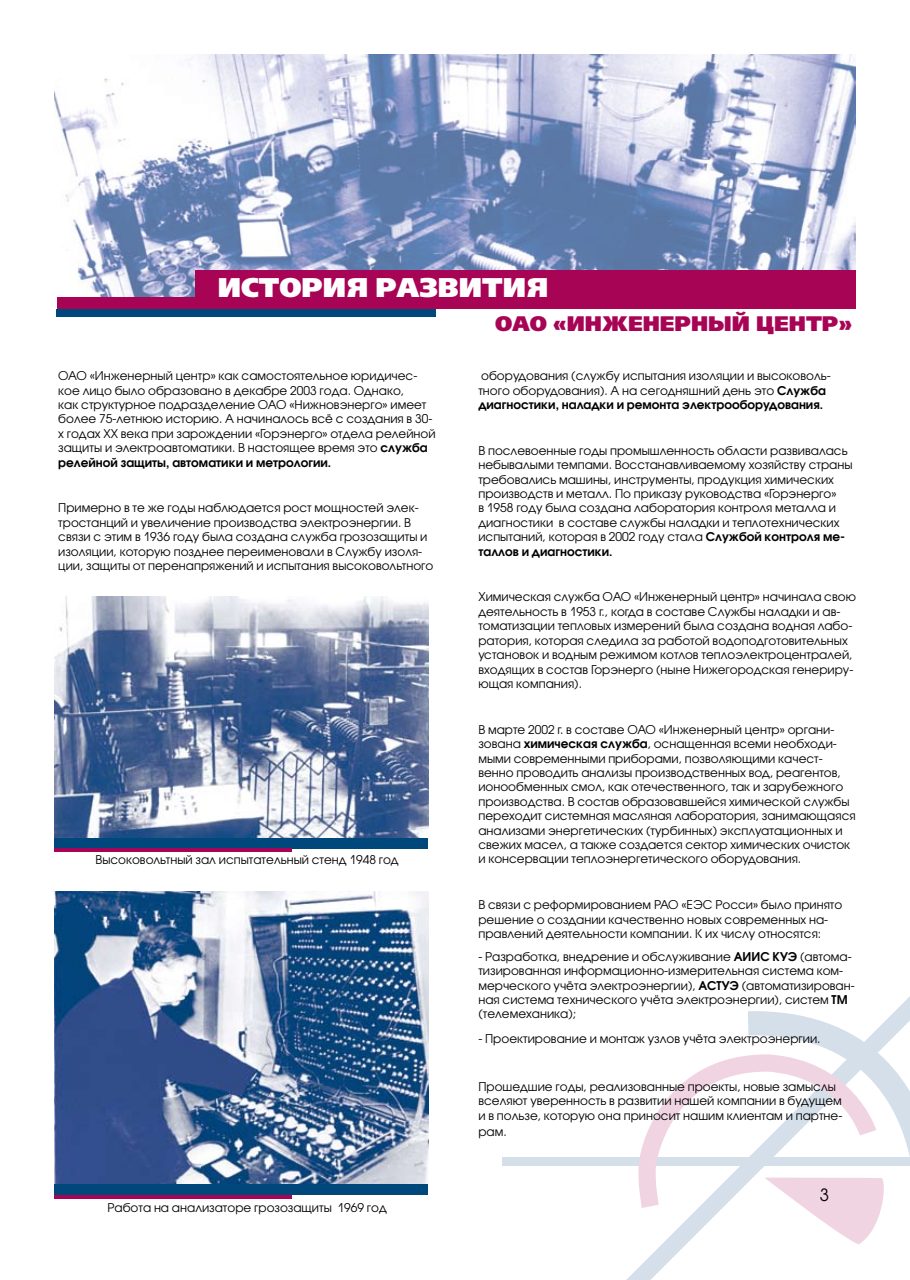
<style>
.page{position:relative;width:910px;height:1280px;background:#fff}
.page>*{position:absolute;margin:0;border:0;box-sizing:border-box;transform-origin:0 0}
.t1{font:27px "Free Set Black C";color:#fff}
.t2{font:21px "Free Set Black C";color:#a80455}
.t3{font:12px/14.4px "Avant Garde Gothic C";color:#000}
.s1{font-weight:600}
</style>
<div class="page">
<svg style="left:612px;top:996px;width:298px;height:284px"></svg>
<div style="left:503px;top:1157px;width:407px;height:8px;background:#d4dfe9"></div>
<img style="left:54px;top:54px;width:802px;height:243px">
<img style="left:54px;top:891px;width:374px;height:293px">
<img style="left:54px;top:596px;width:374px;height:243px">
<div style="left:196px;top:270px;width:660px;height:39px;background:#a80455"></div>
<div style="left:57px;top:297px;width:148px;height:12px;background:#a80455"></div>
<div style="left:56px;top:309px;width:380px;height:8px;background:#00477c"></div>
<div style="left:54px;top:839px;width:374px;height:10px;background:#00477c"></div>
<hr style="left:54px;top:848px;width:237px;height:4px;background:#a80455">
<div style="left:54px;top:1184px;width:374px;height:10px;background:#00477c"></div>
<hr style="left:54px;top:1195px;width:237px;height:3px;background:#a80455">
<svg style="left:637px;top:1010px;width:273px;height:234px"></svg>
<h1 class="t1" style="left:218px;top:272px;width:331px">ИСТОРИЯ РАЗВИТИЯ</h1>
<h2 class="t2" style="left:495px;top:311px;width:359px">ОАО «ИНЖЕНЕРНЫЙ ЦЕНТР»</h2>
<p class="t3" style="left:58px;top:369px;width:379px">ОАО «Инженерный центр» как самостоятельное юридичес&shy;кое лицо было образовано в декабре 2003 года. Однако,<br>как структурное подразделение ОАО «Нижновэнерго» имеет более 75-летнюю историю. А начиналось всё с создания в 30- х годах XX века при зарождении «Горэнерго» отдела релейной защиты и электроавтоматики. В настоящее время это <span class="s1">служба релейной защиты, автоматики и метрологии.</span></p>
<p class="t3" style="left:58px;top:501px;width:377px">Примерно в те же годы наблюдается рост мощностей элек&shy;тростанций и увеличение производства электроэнергии. В связи с этим в 1 936 году была создана служба грозозащиты и изоляции, которую позднее переименовали в Службу изоля&shy;ции, защиты от перенапряжений и испытания высоковольтного</p>
<p class="t3" style="left:95px;top:852px;width:305px">Высоковольтный зал испытательный стенд 1 948 год</p>
<p class="t3" style="left:107px;top:1200px;width:281px">Работа на анализаторе грозозащиты 1 969 год</p>
<p class="t3" style="left:478px;top:369px;width:354px">оборудования (службу испытания изоляции и высоковоль&shy;тного оборудования). А на сегодняшний день это <span class="s1">Служба диагностики, наладки и ремонта электрооборудования.</span></p>
<p class="t3" style="left:478px;top:443px;width:376px">В послевоенные годы промышленность области развивалась небывалыми темпами. Восстанавливаемому хозяйству страны требовались машины, инструменты, продукция химических производств и металл. По приказу руководства «Горэнерго»<br>в 1 958 году была создана лаборатория контроля металла и диагностики в составе службы наладки и теплотехнических испытаний, которая в 2002 году стала <span class="s1">Службой контроля ме&shy;таллов и диагностики.</span></p>
<p class="t3" style="left:478px;top:590px;width:379px">Химическая служба ОАО «Инженерный центр» начинала свою деятельность в 1 953 г., когда в составе Службы наладки и ав&shy;томатизации тепловых измерений была создана водная лабо&shy;ратория, которая следила за работой водоподготовительных установок и водным режимом котлов теплоэлектроцентралей, входящих в состав Горэнерго (ныне Нижегородская генериру&shy;ющая компания).</p>
<p class="t3" style="left:478px;top:722px;width:379px">В марте 2002 г. в составе ОАО «Инженерный центр» органи&shy;зована <span class="s1">химическая служба</span>, оснащенная всеми необходи&shy;мыми современными приборами, позволяющими качест&shy;венно проводить анализы производственных вод, реагентов, ионообменных смол, как отечественного, так и зарубежного производства. В состав образовавшейся химической службы переходит системная масляная лаборатория, занимающаяся анализами энергетических (турбинных) эксплуатационных и свежих масел, а также создается сектор химических очисток и консервации теплоэнергетического оборудования.</p>
<p class="t3" style="left:478px;top:897px;width:365px">В связи с реформированием РАО «ЕЭС Росси» было принято решение о создании качественно новых современных на&shy;правлений деятельности компании. К их числу относятся:</p>
<p class="t3" style="left:478px;top:949px;width:378px">- Разработка, внедрение и обслуживание <span class="s1">АИИС КУЭ</span> (автома&shy;тизированная информационно-измерительная система ком&shy;мерческого учёта электроэнергии), <span class="s1">АСТУЭ</span> (автоматизирован&shy;ная система технического учёта электроэнергии), систем <span class="s1">ТМ </span>(телемеханика);</p>
<p class="t3" style="left:478px;top:1031px;width:344px">- Проектирование и монтаж узлов учёта электроэнергии.</p>
<p class="t3" style="left:478px;top:1079px;width:365px">Прошедшие годы, реализованные проекты, новые замыслы вселяют уверенность в развитии нашей компании в будущем и в пользе, которую она приносит нашим клиентам и партне-</p>
<p class="t3" style="left:478px;top:1124px;width:30px">рам.</p>
</div>
